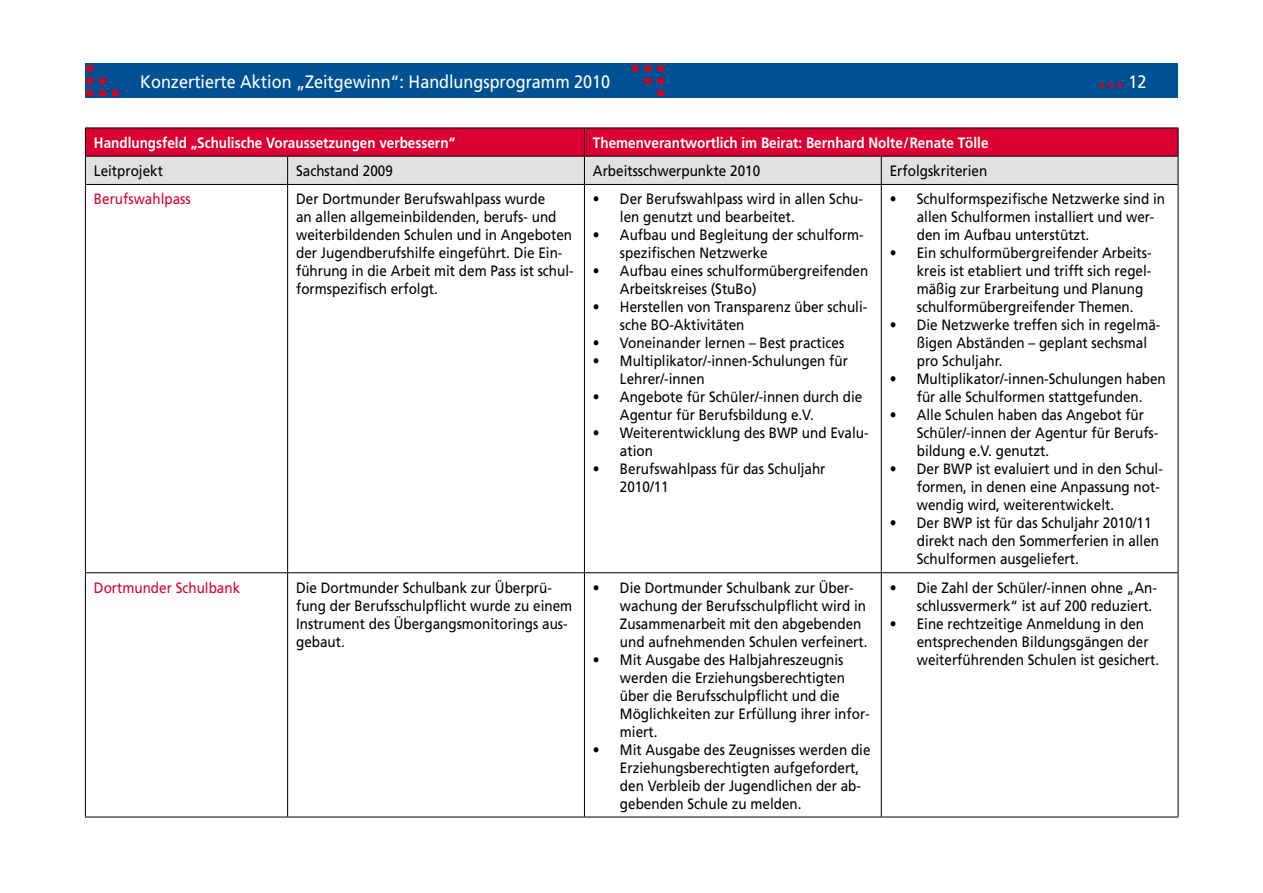
<style>
.page{position:relative;width:1263px;height:893px;background:#fff}
.page>*{position:absolute;margin:0;border:0;box-sizing:border-box;transform-origin:0 0}
.t1{font:18px "Frutiger LT";color:#fff;scale:.9 1}
.t2{font:15px/18px "Frutiger LT";color:#000;scale:.9 1}
.t3{font:700 15px "Frutiger LT";color:#fff;scale:.9 1}
.t4{font:15px "Frutiger LT";color:#db0031;scale:.9 1}
</style>
<div class="page">
<div style="left:85px;top:64px;width:1093px;height:34px;background:#005193"></div>
<svg style="left:1099px;top:82px;width:15px;height:6px"></svg>
<svg style="left:1117px;top:82px;width:6px;height:6px"></svg>
<div style="left:630px;top:64px;width:10px;height:9px;background:#cd071e;border:2px solid #005193"></div>
<div style="left:643px;top:64px;width:10px;height:9px;background:#cd071e;border:2px solid #005193"></div>
<div style="left:656px;top:64px;width:9px;height:9px;background:#cd071e;border:2px solid #005193"></div>
<div style="left:643px;top:76px;width:10px;height:9px;background:#cd071e;border:2px solid #005193"></div>
<div style="left:656px;top:76px;width:9px;height:9px;background:#cd071e;border:2px solid #005193"></div>
<div style="left:656px;top:88px;width:9px;height:10px;background:#cd071e;border:2px solid #005193"></div>
<div style="left:111px;top:88px;width:9px;height:10px;background:#cd071e;border:2px solid #005193"></div>
<div style="left:98px;top:88px;width:9px;height:10px;background:#cd071e;border:2px solid #005193"></div>
<div style="left:85px;top:88px;width:10px;height:10px;background:#cd071e;border:2px solid #005193"></div>
<div style="left:98px;top:76px;width:9px;height:9px;background:#cd071e;border:2px solid #005193"></div>
<div style="left:85px;top:76px;width:10px;height:9px;background:#cd071e;border:2px solid #005193"></div>
<div style="left:85px;top:64px;width:10px;height:9px;background:#cd071e;border:2px solid #005193"></div>
<hr style="left:85px;top:185px;width:1px;height:387px;background:#000">
<hr style="left:287px;top:185px;width:1px;height:387px;background:#000">
<hr style="left:584px;top:185px;width:1px;height:387px;background:#000">
<hr style="left:881px;top:185px;width:1px;height:387px;background:#000">
<hr style="left:1178px;top:185px;width:1px;height:387px;background:#000">
<hr style="left:85px;top:572px;width:203px;height:1px;background:#000">
<hr style="left:85px;top:573px;width:1px;height:244px;background:#000">
<hr style="left:288px;top:572px;width:296px;height:1px;background:#000">
<hr style="left:287px;top:573px;width:1px;height:244px;background:#000">
<hr style="left:584px;top:572px;width:297px;height:1px;background:#000">
<hr style="left:584px;top:573px;width:1px;height:244px;background:#000">
<hr style="left:881px;top:572px;width:297px;height:1px;background:#000">
<hr style="left:881px;top:573px;width:1px;height:244px;background:#000">
<hr style="left:1178px;top:573px;width:1px;height:244px;background:#000">
<svg style="left:85px;top:128px;width:1094px;height:56px;background:#d76c84"></svg>
<hr style="left:85px;top:184px;width:203px;height:1px;background:#000">
<hr style="left:288px;top:184px;width:296px;height:1px;background:#000">
<hr style="left:584px;top:184px;width:297px;height:1px;background:#000">
<hr style="left:881px;top:184px;width:297px;height:1px;background:#000">
<hr style="left:85px;top:817px;width:203px;height:1px;background:#000">
<hr style="left:288px;top:817px;width:296px;height:1px;background:#000">
<hr style="left:584px;top:817px;width:297px;height:1px;background:#000">
<hr style="left:881px;top:817px;width:297px;height:1px;background:#000">
<p class="t1" style="left:140px;top:71px;width:524px">Konzertierte Aktion „Zeitgewinn“: Handlungsprogramm 2010</p>
<p class="t1" style="left:1128px;top:71px;width:22px">12</p>
<p class="t3" style="left:94px;top:134px;width:403px">Handlungsfeld „Schulische Voraussetzungen verbessern“</p>
<p class="t3" style="left:593px;top:134px;width:441px">Themenverantwortlich im Beirat: Bernhard Nolte/Renate Tölle</p>
<p class="t2" style="left:94px;top:162px;width:78px">Leitprojekt</p>
<p class="t2" style="left:296px;top:162px;width:109px">Sachstand 2009</p>
<p class="t2" style="left:593px;top:162px;width:187px">Arbeitsschwerpunkte 2010</p>
<p class="t2" style="left:890px;top:162px;width:110px">Erfolgskriterien</p>
<p class="t4" style="left:94px;top:190px;width:109px">Berufswahlpass</p>
<p class="t2" style="left:296px;top:190px;width:310px">Der Dortmunder Berufswahlpass wurde<br>an allen allgemeinbildenden, berufs- und weiterbildenden Schulen und in Angeboten der Jugendberufshilfe eingeführt. Die Ein&shy;führung in die Arbeit mit dem Pass ist schul&shy;formspezifisch erfolgt.</p>
<p class="t2" style="left:620px;top:190px;width:272px;text-indent:-27px">• Der Berufswahlpass wird in allen Schu&shy;len genutzt und bearbeitet.</p>
<p class="t2" style="left:917px;top:190px;width:277px;text-indent:-27px">• Schulformspezifische Netzwerke sind in allen Schulformen installiert und wer&shy;den im Aufbau unterstützt.</p>
<p class="t2" style="left:917px;top:244px;width:262px;text-indent:-27px">• Ein schulformübergreifender Arbeits&shy;kreis ist etabliert und trifft sich regel&shy;mäßig zur Erarbeitung und Planung schulformübergreifender Themen.</p>
<p class="t2" style="left:917px;top:316px;width:272px;text-indent:-27px">• Die Netzwerke treffen sich in regelmä&shy;ßigen Abständen – geplant sechsmal pro Schuljahr.</p>
<p class="t2" style="left:890px;top:370px;width:308px;text-align:center">• Multiplikator/-innen-Schulungen haben für alle Schulformen stattgefunden.</p>
<p class="t2" style="left:917px;top:406px;width:270px;text-indent:-27px">• Alle Schulen haben das Angebot für<br>Schüler/-innen der Agentur für Berufs&shy;bildung e.V. genutzt.</p>
<p class="t2" style="left:917px;top:460px;width:275px;text-indent:-27px">• Der BWP ist evaluiert und in den Schul&shy;formen, in denen eine Anpassung not&shy;wendig wird, weiterentwickelt.</p>
<p class="t2" style="left:917px;top:514px;width:271px;text-indent:-27px">• Der BWP ist für das Schuljahr 2010/11 direkt nach den Sommerferien in allen<br>Schulformen ausgeliefert.</p>
<p class="t2" style="left:620px;top:226px;width:272px;text-indent:-27px">• Aufbau und Begleitung der schulform&shy;spezifischen Netzwerke</p>
<p class="t2" style="left:620px;top:262px;width:277px;text-indent:-27px">• Aufbau eines schulformübergreifenden<br>Arbeitskreises (StuBo)</p>
<p class="t2" style="left:620px;top:298px;width:276px;text-indent:-27px">• Herstellen von Transparenz über schuli&shy;sche BO-Aktivitäten</p>
<p class="t2" style="left:593px;top:334px;width:281px">• Voneinander lernen – Best practices</p>
<p class="t2" style="left:620px;top:352px;width:255px;text-indent:-27px">• Multiplikator/-innen-Schulungen für<br>Lehrer/-innen</p>
<p class="t2" style="left:620px;top:388px;width:271px;text-indent:-27px">• Angebote für Schüler/-innen durch die<br>Agentur für Berufsbildung e.V.</p>
<p class="t2" style="left:620px;top:424px;width:278px;text-indent:-27px">• Weiterentwicklung des BWP und Evalu&shy;ation</p>
<p class="t2" style="left:620px;top:460px;width:230px;text-indent:-27px">• Berufswahlpass für das Schuljahr<br>2010/11</p>
<p class="t4" style="left:94px;top:578px;width:164px">Dortmunder Schulbank</p>
<p class="t2" style="left:296px;top:578px;width:308px">Die Dortmunder Schulbank zur Überprü&shy;fung der Berufsschulpflicht wurde zu einem Instrument des Übergangsmonitorings aus&shy;gebaut.</p>
<p class="t2" style="left:620px;top:578px;width:277px;text-indent:-27px">• Die Dortmunder Schulbank zur Über&shy;wachung der Berufsschulpflicht wird in Zusammenarbeit mit den abgebenden und aufnehmenden Schulen verfeinert.</p>
<p class="t2" style="left:620px;top:650px;width:279px;text-indent:-27px">• Mit Ausgabe des Halbjahreszeugnis werden die Erziehungsberechtigten über die Berufsschulpflicht und die<br>Möglichkeiten zur Erfüllung ihrer infor&shy;miert.</p>
<p class="t2" style="left:620px;top:740px;width:280px;text-indent:-27px">• Mit Ausgabe des Zeugnisses werden die Erziehungsberechtigten aufgefordert, den Verbleib der Jugendlichen der ab&shy;gebenden Schule zu melden.</p>
<p class="t2" style="left:890px;top:578px;width:298px;text-align:right">• Die Zahl der Schüler/-innen ohne „An&shy;schlussvermerk“ ist auf 200 reduziert.</p>
<p class="t2" style="left:917px;top:614px;width:271px;text-indent:-27px">• Eine rechtzeitige Anmeldung in den entsprechenden Bildungsgängen der weiterführenden Schulen ist gesichert.</p>
</div>
